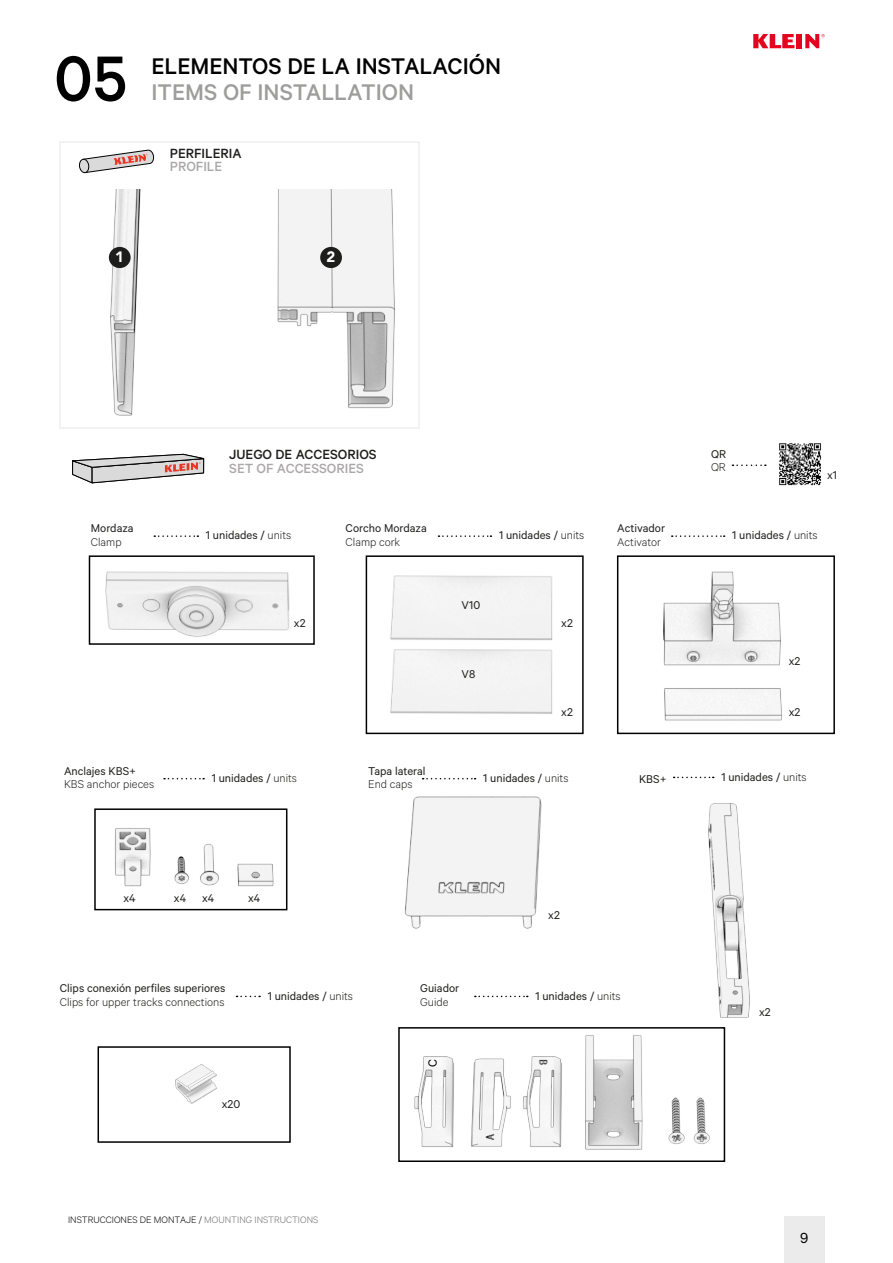
<style>
.page{position:relative;width:893px;height:1263px;background:#fff}
.page>*{position:absolute;margin:0;border:0;box-sizing:border-box;transform-origin:0 0}
.t1{font:500 72px "Calibre";color:#000}
.t2{font:500 25.5px "Calibre";color:#000}
.t3{font:500 25.5px "Calibre";color:#9d9d9c}
.t4{font:16.5px "Calibre";color:#000}
.t5{font:500 15px "Calibre";color:#1e1f1c}
.t6{font:500 15px "Calibre";color:#aba8a8}
.t7{font:900 15px "Avenir";color:#fff}
.t8{font:13.5px "Calibre";color:#000}
.t9{font:12.75px "Calibre";color:#1e1f1c}
.t10{font:300 12.75px "Calibre";color:#1e1f1c}
.t11{font:300 10.5px "Calibre";color:#000}
.s1{font-weight:300}
.s2{color:#6f6f6f}
</style>
<div class="page">
<svg style="left:753px;top:34px;width:41px;height:14px"></svg>
<div style="left:797px;top:34px;width:5px;height:14px;background:#e30420"></div>
<svg style="left:805px;top:34px;width:20px;height:14px"></svg>
<div style="left:784px;top:1216px;width:41px;height:47px;background:#ecebeb"></div>
<img style="left:108px;top:189px;width:287px;height:227px">
<img style="left:404px;top:778px;width:138px;height:151px">
<img style="left:475px;top:1035px;width:235px;height:115px">
<img style="left:414px;top:1056px;width:61px;height:91px">
<img style="left:663px;top:571px;width:119px;height:150px">
<img style="left:105px;top:571px;width:185px;height:66px">
<img style="left:708px;top:803px;width:42px;height:215px">
<img style="left:115px;top:808px;width:173px;height:90px">
<img style="left:175px;top:1064px;width:42px;height:40px">
<div style="left:320px;top:247px;width:22px;height:21px;background:#1d1e1b;border-radius:50%"></div>
<div style="left:109px;top:247px;width:22px;height:21px;background:#1d1e1b;border-radius:50%"></div>
<svg style="left:72px;top:454px;width:133px;height:30px"></svg>
<svg style="left:79px;top:149px;width:75px;height:25px"></svg>
<svg style="left:154px;top:535px;width:44px;height:2px"></svg>
<svg style="left:438px;top:535px;width:53px;height:2px"></svg>
<svg style="left:672px;top:535px;width:53px;height:2px"></svg>
<svg style="left:475px;top:996px;width:53px;height:1px"></svg>
<svg style="left:237px;top:996px;width:23px;height:1px"></svg>
<svg style="left:164px;top:778px;width:40px;height:1px"></svg>
<svg style="left:423px;top:778px;width:53px;height:1px"></svg>
<svg style="left:674px;top:777px;width:40px;height:1px"></svg>
<img style="left:390px;top:660px;width:163px;height:54px">
<img style="left:390px;top:575px;width:163px;height:85px">
<div style="left:94px;top:808px;width:193px;height:102px;border:2px solid #000"></div>
<div style="left:98px;top:1046px;width:193px;height:97px;border:2px solid #000"></div>
<div style="left:398px;top:1027px;width:327px;height:135px;border:2px solid #000"></div>
<div style="left:89px;top:555px;width:226px;height:90px;border:2px solid #000"></div>
<div style="left:366px;top:555px;width:218px;height:179px;border:2px solid #000"></div>
<div style="left:617px;top:555px;width:218px;height:179px;border:2px solid #000"></div>
<div style="left:429px;top:1058px;width:12px;height:9px;background:#fafafa"></div>
<svg style="left:732px;top:464px;width:34px;height:2px"></svg>
<img style="left:779px;top:443px;width:42px;height:43px">
<h1 class="t1" style="left:54px;top:36px;width:75px">05</h1>
<h2 class="t2" style="left:151px;top:51px;width:351px">ELEMENTOS DE LA INSTALACIÓN</h2>
<h2 class="t3" style="left:151px;top:77px;width:264px">ITEMS OF INSTALLATION</h2>
<p class="t5" style="left:170px;top:144px;width:73px">PERFILERIA</p>
<p class="t6" style="left:170px;top:158px;width:54px">PROFILE</p>
<p class="t7" style="left:115px;top:244px;width:10px">1</p>
<p class="t7" style="left:326px;top:244px;width:10px">2</p>
<p class="t9" style="left:91px;top:521px;width:44px">Mordaza</p>
<p class="t10" style="left:91px;top:534px;width:32px">Clamp</p>
<p class="t9" style="left:64px;top:763px;width:74px">Anclajes KBS+</p>
<p class="t10" style="left:64px;top:777px;width:92px">KBS anchor pieces</p>
<p class="t5" style="left:229px;top:446px;width:149px">JUEGO DE ACCESORIOS</p>
<p class="t6" style="left:229px;top:459px;width:136px">SET OF ACCESSORIES</p>
<p class="t9" style="left:711px;top:446px;width:17px">QR</p>
<p class="t10" style="left:711px;top:460px;width:16px">QR</p>
<p class="t9" style="left:827px;top:467px;width:11px">x1</p>
<p class="t9" style="left:206px;top:528px;width:87px">1 unidades / <span class="s1">units</span></p>
<p class="t9" style="left:346px;top:521px;width:83px">Corcho Mordaza</p>
<p class="t10" style="left:346px;top:534px;width:56px">Clamp cork</p>
<p class="t9" style="left:499px;top:528px;width:87px">1 unidades / <span class="s1">units</span></p>
<p class="t9" style="left:617px;top:521px;width:49px">Activador</p>
<p class="t10" style="left:617px;top:534px;width:45px">Activator</p>
<p class="t9" style="left:732px;top:528px;width:87px">1 unidades / <span class="s1">units</span></p>
<p class="t9" style="left:462px;top:598px;width:20px">V10</p>
<p class="t9" style="left:294px;top:616px;width:13px">x2</p>
<p class="t9" style="left:561px;top:616px;width:13px">x2</p>
<p class="t9" style="left:462px;top:666px;width:15px">V8</p>
<p class="t9" style="left:789px;top:653px;width:13px">x2</p>
<p class="t9" style="left:212px;top:770px;width:87px">1 unidades / <span class="s1">units</span></p>
<p class="t9" style="left:368px;top:763px;width:59px">Tapa lateral</p>
<p class="t10" style="left:368px;top:777px;width:46px">End caps</p>
<p class="t9" style="left:561px;top:704px;width:13px">x2</p>
<p class="t9" style="left:789px;top:704px;width:13px">x2</p>
<p class="t9" style="left:483px;top:770px;width:87px">1 unidades / <span class="s1">units</span></p>
<p class="t9" style="left:639px;top:771px;width:29px">KBS+</p>
<p class="t9" style="left:721px;top:769px;width:87px">1 unidades / <span class="s1">units</span></p>
<p class="t9" style="left:123px;top:891px;width:14px">x4</p>
<p class="t9" style="left:174px;top:891px;width:42px">x4 x4</p>
<p class="t9" style="left:248px;top:891px;width:14px">x4</p>
<p class="t9" style="left:60px;top:981px;width:167px">Clips conexión perfiles superiores</p>
<p class="t10" style="left:60px;top:994px;width:166px">Clips for upper tracks connections</p>
<p class="t9" style="left:268px;top:988px;width:87px">1 unidades / <span class="s1">units</span></p>
<p class="t9" style="left:222px;top:1096px;width:20px">x20</p>
<p class="t9" style="left:420px;top:981px;width:40px">Guiador</p>
<p class="t10" style="left:420px;top:994px;width:30px">Guide</p>
<p class="t8" style="left:425px;top:1067px;width:9px;rotate:-90deg">C</p>
<p class="t9" style="left:548px;top:907px;width:13px">x2</p>
<p class="t9" style="left:535px;top:988px;width:87px">1 unidades / <span class="s1">units</span></p>
<p class="t9" style="left:759px;top:1004px;width:13px">x2</p>
<p class="t11" style="left:68px;top:1214px;width:252px">INSTRUCCIONES DE MONTAJE / <span class="s2">MOUNTING INSTRUCTIONS</span></p>
<p class="t4" style="left:800px;top:1228px;width:10px">9</p>
</div>
